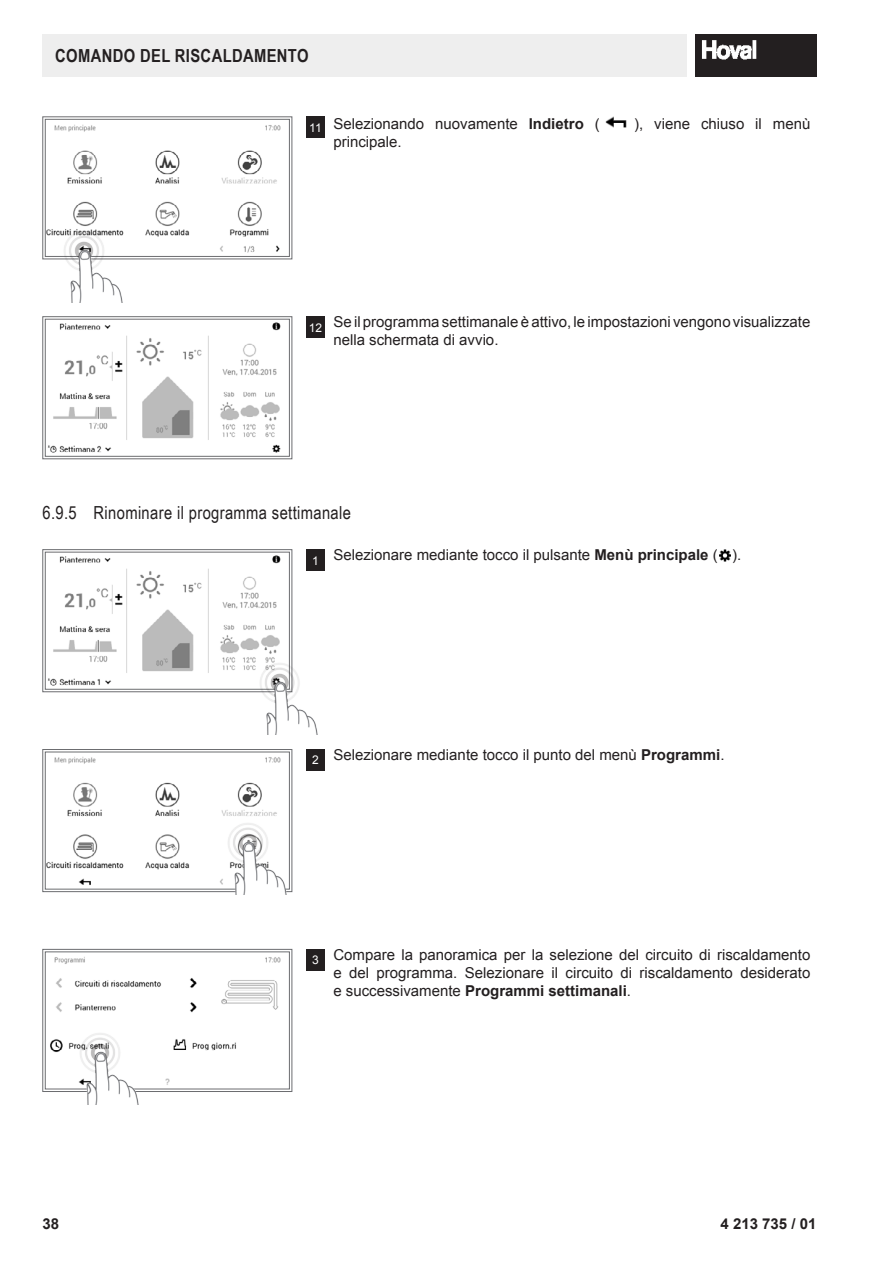
<style>
.page{position:relative;width:893px;height:1263px;background:#fff}
.page>*{position:absolute;margin:0;border:0;box-sizing:border-box;transform-origin:0 0}
.t1{font:18px "Arial Narrow";letter-spacing:.02em;color:#231f20}
.t2{font:700 18px "Arial Narrow";letter-spacing:.02em;color:#231f20}
.t3{font:15px/18px "Arial";color:#231f20}
.t4{font:700 15px "Arial";color:#231f20}
.s1{font-weight:700}
</style>
<div class="page">
<img style="left:696px;top:34px;width:120px;height:43px">
<div style="left:43px;top:34px;width:644px;height:43px;background:#eee"></div>
<svg style="left:42px;top:116px;width:250px;height:143px"></svg>
<div style="left:45px;top:119px;width:245px;height:138px;border:1px solid #6c6d70"></div>
<img style="left:63px;top:226px;width:60px;height:76px">
<div style="left:306px;top:117px;width:19px;height:21px;background:#231f20"></div>
<img style="left:605px;top:117px;width:22px;height:11px">
<svg style="left:42px;top:316px;width:250px;height:143px"></svg>
<div style="left:45px;top:319px;width:245px;height:138px;border:1px solid #6c6d70"></div>
<div style="left:306px;top:316px;width:19px;height:22px;background:#231f20"></div>
<svg style="left:42px;top:549px;width:250px;height:143px"></svg>
<div style="left:45px;top:552px;width:245px;height:137px;border:1px solid #6c6d70"></div>
<img style="left:258px;top:658px;width:60px;height:76px">
<div style="left:306px;top:549px;width:19px;height:22px;background:#231f20"></div>
<img style="left:719px;top:549px;width:12px;height:13px">
<svg style="left:42px;top:749px;width:250px;height:143px"></svg>
<div style="left:45px;top:752px;width:245px;height:137px;border:1px solid #6c6d70"></div>
<img style="left:227px;top:817px;width:61px;height:77px">
<div style="left:306px;top:749px;width:19px;height:22px;background:#231f20"></div>
<svg style="left:42px;top:949px;width:250px;height:143px"></svg>
<div style="left:45px;top:952px;width:245px;height:137px;border:1px solid #6c6d70"></div>
<img style="left:79px;top:1028px;width:61px;height:76px">
<div style="left:306px;top:949px;width:19px;height:22px;background:#231f20"></div>
<p class="t2" style="left:55px;top:42px;width:255px">COMANDO DEL RISCALDAMENTO</p>
<p class="t3" style="left:309px;top:115px;width:292px"><sub>11</sub> Selezionando nuovamente <span class="s1">Indietro</span> (</p>
<p class="t3" style="left:634px;top:115px;width:178px">), viene chiuso il menù</p>
<p class="t3" style="left:333px;top:133px;width:70px">principale.</p>
<p class="t3" style="left:333px;top:313px;width:478px;text-indent:-25px"><sub>12</sub> Se il programma settimanale è attivo, le impostazioni vengono visualizzate nella schermata di avvio.</p>
<p class="t1" style="left:43px;top:500px;width:310px">6.9.5 Rinominare il programma settimanale</p>
<p class="t3" style="left:312px;top:546px;width:431px"><sub>1</sub> Selezionare mediante tocco il pulsante <span class="s1">Menù principale</span> ( ).</p>
<p class="t3" style="left:312px;top:746px;width:414px"><sub>2</sub> Selezionare mediante tocco il punto del menù <span class="s1">Programmi</span>.</p>
<p class="t3" style="left:333px;top:946px;width:478px;text-align:justify;text-indent:-21px"><sub>3</sub> Compare la panoramica per la selezione del circuito di riscaldamento e del programma. Selezionare il circuito di riscaldamento desiderato e successivamente <span class="s1">Programmi settimanali</span>.</p>
<p class="t4" style="left:43px;top:1214px;width:18px">38</p>
<p class="t4" style="left:720px;top:1214px;width:97px">4 213 735 / 01</p>
</div>
